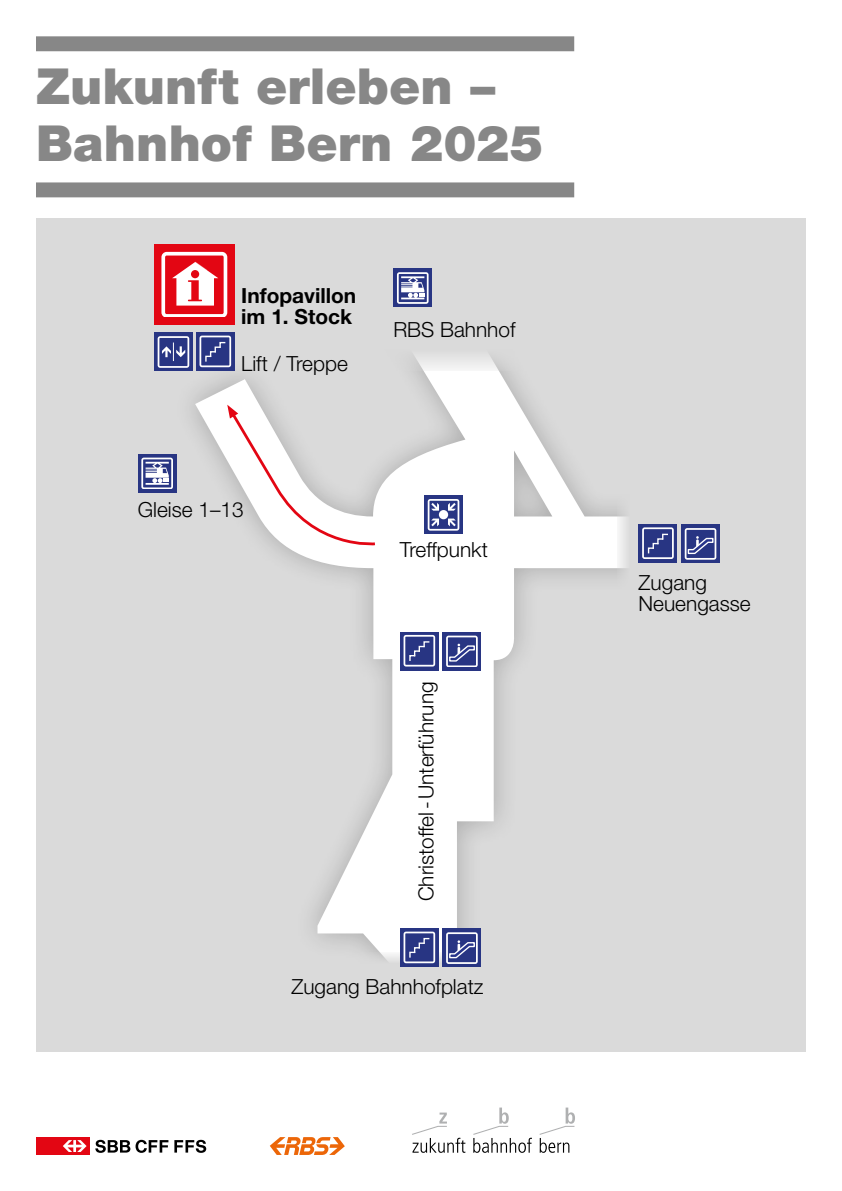
<style>
.page{position:relative;width:842px;height:1191px;background:#fff}
.page>*{position:absolute;margin:0;border:0;box-sizing:border-box;transform-origin:0 0}
.t1{font:900 49.7px/57.2px "Helvetica Neue";letter-spacing:.005em;color:#878787}
.t2{font:300 20.9px/21px "Helvetica Neue";color:#000}
.t3{font:700 20.9px/21px "Helvetica Neue";color:#000}
</style>
<div class="page">
<div style="left:36px;top:36px;width:538px;height:15px;background:#878787"></div>
<div style="left:36px;top:182px;width:538px;height:15px;background:#878787"></div>
<div style="left:36px;top:218px;width:770px;height:833px;background:#dadada"></div>
<svg style="left:95px;top:1139px;width:35px;height:13px"></svg>
<svg style="left:136px;top:1139px;width:32px;height:13px"></svg>
<svg style="left:174px;top:1139px;width:32px;height:13px"></svg>
<div style="left:36px;top:1137px;width:54px;height:18px;background:#e30613"></div>
<svg style="left:63px;top:1140px;width:24px;height:12px"></svg>
<svg style="left:270px;top:1137px;width:75px;height:18px"></svg>
<svg style="left:412px;top:1112px;width:53px;height:40px"></svg>
<svg style="left:473px;top:1107px;width:59px;height:45px"></svg>
<svg style="left:539px;top:1107px;width:36px;height:45px"></svg>
<svg style="left:195px;top:371px;width:422px;height:581px"></svg>
<svg style="left:227px;top:405px;width:151px;height:145px"></svg>
<div style="left:138px;top:454px;width:39px;height:38px;background:#283583"></div>
<svg style="left:141px;top:457px;width:32px;height:32px"></svg>
<div style="left:393px;top:268px;width:39px;height:39px;background:#283583"></div>
<svg style="left:397px;top:272px;width:31px;height:31px"></svg>
<div style="left:196px;top:332px;width:39px;height:39px;background:linear-gradient(to right,#283583,#283583)"></div>
<svg style="left:199px;top:335px;width:32px;height:32px"></svg>
<div style="left:154px;top:332px;width:39px;height:39px;background:linear-gradient(to right,#283583,#283583)"></div>
<svg style="left:158px;top:336px;width:31px;height:32px"></svg>
<div style="left:424px;top:495px;width:39px;height:39px;background:linear-gradient(to right,#283583,#283583)"></div>
<svg style="left:428px;top:499px;width:31px;height:31px"></svg>
<div style="left:439px;top:510px;width:9px;height:9px;background:#fff;border-radius:50%"></div>
<div style="left:154px;top:244px;width:81px;height:81px;background:#e30613"></div>
<svg style="left:161px;top:252px;width:66px;height:65px"></svg>
<div style="left:191px;top:270px;width:8px;height:8px;background:#e30613;border-radius:50%"></div>
<div style="left:638px;top:524px;width:39px;height:39px;background:#283583"></div>
<svg style="left:642px;top:527px;width:32px;height:32px"></svg>
<div style="left:681px;top:524px;width:39px;height:39px;background:linear-gradient(to right,#283583,#283583)"></div>
<svg style="left:685px;top:528px;width:31px;height:31px"></svg>
<svg style="left:400px;top:632px;width:39px;height:38px"></svg>
<svg style="left:404px;top:635px;width:31px;height:31px"></svg>
<div style="left:442px;top:632px;width:39px;height:38px;background:#283583"></div>
<svg style="left:446px;top:635px;width:32px;height:32px"></svg>
<div style="left:400px;top:928px;width:39px;height:39px;background:linear-gradient(to right,#283583,#283583)"></div>
<svg style="left:404px;top:931px;width:31px;height:32px"></svg>
<div style="left:442px;top:928px;width:39px;height:39px;background:#283583"></div>
<svg style="left:446px;top:932px;width:32px;height:31px"></svg>
<h1 class="t1" style="left:36px;top:58px;width:509px">Zukunft erleben –<br>Bahnhof Bern 2025</h1>
<p class="t3" style="left:241px;top:284px;width:117px">Infopavillon im 1. Stock</p>
<p class="t2" style="left:241px;top:352px;width:108px">Lift / Treppe</p>
<p class="t2" style="left:393px;top:319px;width:124px">RBS Bahnhof</p>
<p class="t2" style="left:138px;top:499px;width:107px">Gleise 1–13</p>
<p class="t2" style="left:400px;top:539px;width:90px">Treffpunkt</p>
<p class="t2" style="left:415px;top:901px;width:221px;rotate:-90deg">Christoffel-Unterführung</p>
<p class="t2" style="left:291px;top:975px;width:194px">Zugang Bahnhofplatz</p>
<p class="t2" style="left:639px;top:571px;width:114px">Zugang<br>Neuengasse</p>
</div>
